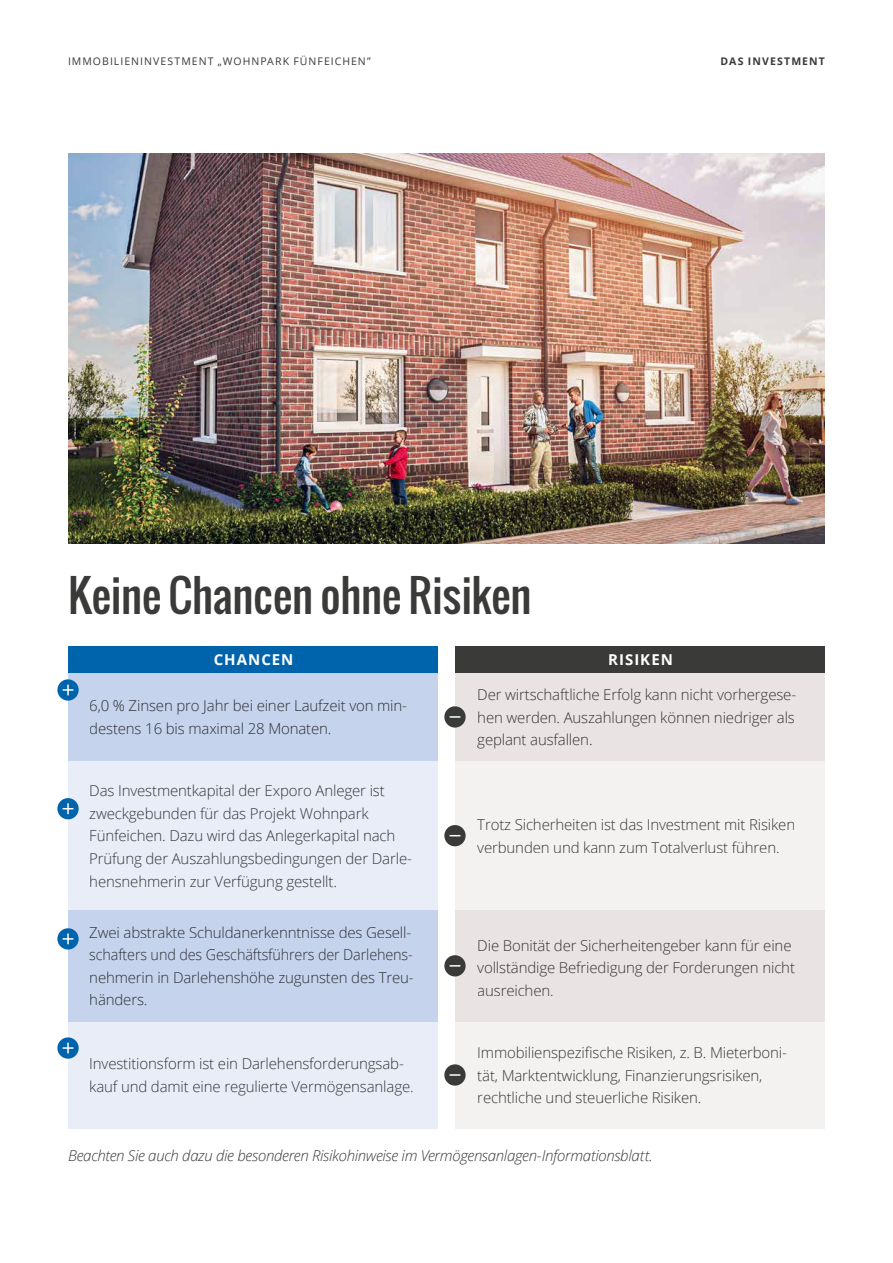
<style>
.page{position:relative;width:893px;height:1263px;background:#fff}
.page>*{position:absolute;margin:0;border:0;box-sizing:border-box;transform-origin:0 0}
.t1{font:43.5px "Oswald";letter-spacing:-.005em;color:#3a3a39}
.t2{font:300 15px/22.6px "Open Sans";letter-spacing:-.01em;color:#353638}
.t3{font:300 15px/22.6px "Open Sans";letter-spacing:-.01em;color:#2c3036}
.t4{font:300 15px/22.6px "Open Sans";letter-spacing:-.01em;color:#383736}
.t5{font:300 15px/22.6px "Open Sans";letter-spacing:-.01em;color:#353432;text-align:justify}
.t6{font:italic 300 15px "Open Sans";letter-spacing:-.02em;color:#3a3a39}
.t7{font:700 15px "Open Sans";letter-spacing:.065em;color:#fff}
.t8{font:10.5px "Open Sans";letter-spacing:.095em;color:#3a3a39}
.t9{font:700 10.5px "Open Sans";letter-spacing:.105em;color:#3a3a39}
</style>
<div class="page">
<div style="left:455px;top:672px;width:370px;height:89px;background:#e9e4e3"></div>
<div style="left:455px;top:910px;width:370px;height:112px;background:#e9e4e3"></div>
<div style="left:455px;top:761px;width:370px;height:149px;background:#f4f1f1"></div>
<div style="left:455px;top:1022px;width:370px;height:106px;background:#f4f1f1"></div>
<div style="left:68px;top:672px;width:370px;height:89px;background:#c6d3ec"></div>
<div style="left:68px;top:910px;width:370px;height:112px;background:#c6d3ec"></div>
<div style="left:68px;top:761px;width:370px;height:149px;background:#e8edf8"></div>
<div style="left:68px;top:1022px;width:370px;height:106px;background:#e8edf8"></div>
<div style="left:57px;top:798px;width:22px;height:21px;background:#0064ad;border-radius:50%"></div>
<svg style="left:62px;top:803px;width:12px;height:11px"></svg>
<svg style="left:57px;top:1037px;width:22px;height:22px"></svg>
<svg style="left:62px;top:1042px;width:12px;height:11px"></svg>
<div style="left:444px;top:706px;width:22px;height:21px;background:#3a3a39;border-radius:50%"></div>
<svg style="left:449px;top:716px;width:12px;height:2px"></svg>
<div style="left:444px;top:955px;width:22px;height:21px;background:#3a3a39;border-radius:50%"></div>
<svg style="left:449px;top:965px;width:12px;height:1px"></svg>
<div style="left:444px;top:825px;width:22px;height:21px;background:#3a3a39;border-radius:50%"></div>
<svg style="left:449px;top:835px;width:12px;height:1px"></svg>
<div style="left:444px;top:1064px;width:22px;height:21px;background:#3a3a39;border-radius:50%"></div>
<svg style="left:449px;top:1074px;width:12px;height:2px"></svg>
<svg style="left:57px;top:679px;width:22px;height:22px"></svg>
<svg style="left:62px;top:684px;width:12px;height:11px"></svg>
<div style="left:57px;top:928px;width:22px;height:21px;background:#0064ad;border-radius:50%"></div>
<svg style="left:62px;top:933px;width:12px;height:11px"></svg>
<div style="left:455px;top:646px;width:370px;height:26px;background:#3a3a39"></div>
<div style="left:68px;top:646px;width:370px;height:26px;background:#0064ad"></div>
<img style="left:68px;top:153px;width:757px;height:391px">
<p class="t8" style="left:68px;top:54px;width:304px">IMMOBILIENINVESTMENT „WOHNPARK FÜNFEICHEN”</p>
<p class="t9" style="left:720px;top:54px;width:106px">DAS INVESTMENT</p>
<h1 class="t1" style="left:68px;top:563px;width:465px">Keine Chancen ohne Risiken</h1>
<p class="t7" style="left:214px;top:649px;width:81px">CHANCEN</p>
<p class="t7" style="left:608px;top:649px;width:66px">RISIKEN</p>
<p class="t3" style="left:89px;top:694px;width:319px">6,0 % Zinsen pro Jahr bei einer Laufzeit von min&shy;destens 16 bis maximal 28 Monaten.</p>
<p class="t2" style="left:89px;top:779px;width:324px">Das Investmentkapital der Exporo Anleger ist zweckgebunden für das Projekt Wohnpark Fünfeichen. Dazu wird das Anlegerkapital nach Prüfung der Auszahlungsbedingungen der Darle&shy;hensnehmerin zur Verfügung gestellt.</p>
<p class="t3" style="left:89px;top:920px;width:326px">Zwei abstrakte Schuldanerkenntnisse des Gesell&shy;schafters und des Geschäftsführers der Darlehens&shy;nehmerin in Darlehenshöhe zugunsten des Treu&shy;händers.</p>
<p class="t2" style="left:89px;top:1052px;width:326px">Investitionsform ist ein Darlehensforderungsab&shy;kauf und damit eine regulierte Vermögensanlage.</p>
<p class="t5" style="left:477px;top:683px;width:320px">Der wirtschaftliche Erfolg kann nicht vorhergese&shy;hen werden. Auszahlungen können niedriger als geplant ausfallen.</p>
<p class="t4" style="left:477px;top:813px;width:319px">Trotz Sicherheiten ist das Investment mit Risiken verbunden und kann zum Totalverlust führen.</p>
<p class="t5" style="left:477px;top:933px;width:319px;text-align:left">Die Bonität der Sicherheitengeber kann für eine vollständige Befriedigung der Forderungen nicht ausreichen.</p>
<p class="t4" style="left:477px;top:1041px;width:311px">Immobilienspezifische Risiken, z. B. Mieterboni&shy;tät, Marktentwicklung, Finanzierungsrisiken, rechtliche und steuerliche Risiken.</p>
<p class="t6" style="left:68px;top:1145px;width:586px">Beachten Sie auch dazu die besonderen Risikohinweise im Vermögensanlagen-Informationsblatt.</p>
</div>
